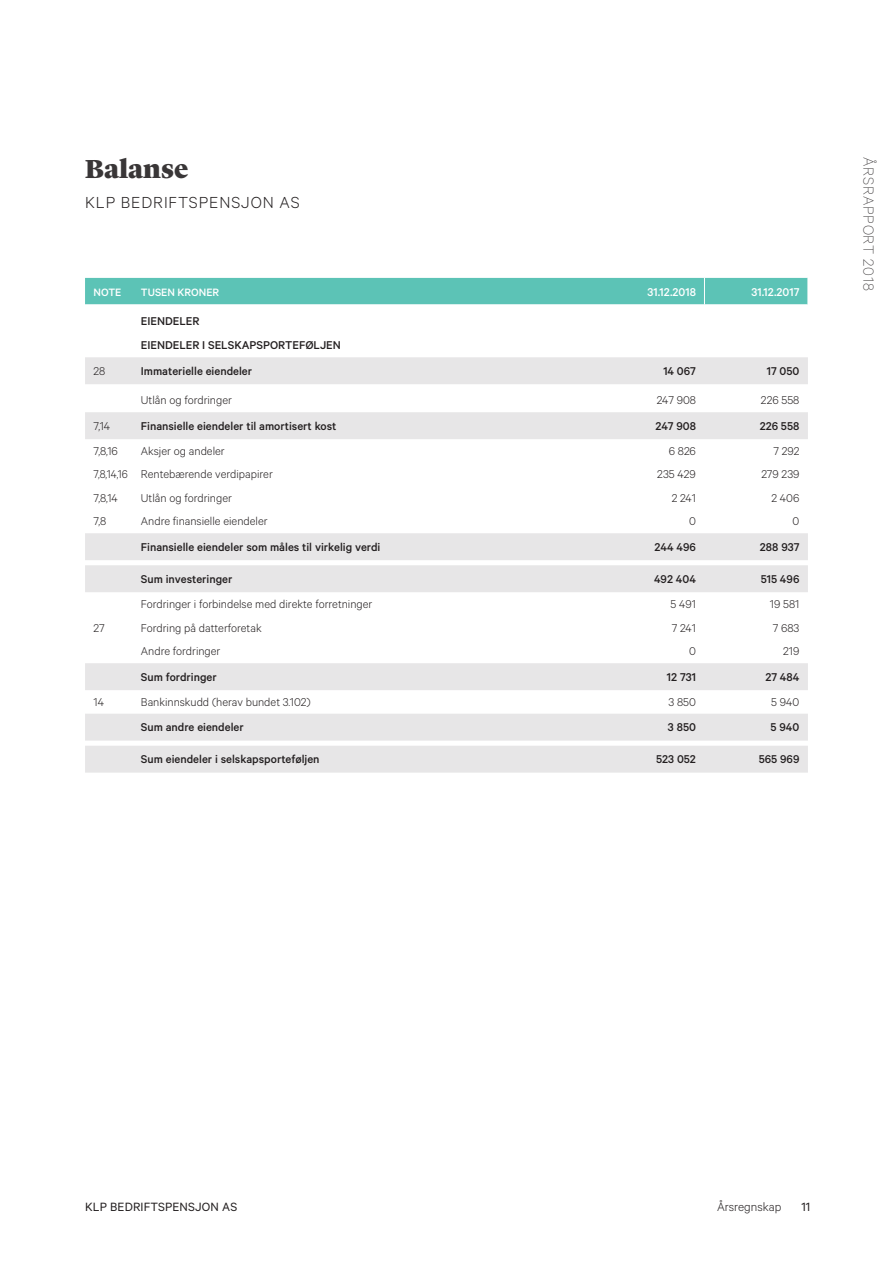
<style>
.page{position:relative;width:893px;height:1263px;background:#fff}
.page>*{position:absolute;margin:0;border:0;box-sizing:border-box;transform-origin:0 0}
._18_Heading_generell{font:900 27px "Lyon Display";color:#393637}
._17_Heading_Kategori{font:300 18px "Calibre";letter-spacing:.05em;color:#231f20}
.t1{font:100 16.5px "Calibre";letter-spacing:.04em;color:#393637}
.t2{font:13.5px "Calibre";letter-spacing:.01em;color:#231f20}
.t3{font:300 13.5px "Calibre";color:#231f20}
._17_tabelltekst_vens{font:300 12.75px "Calibre";color:#231f20}
.Sumlinje_venstre{font:500 12.75px "Calibre";color:#231f20}
._17_Sumlinje_høyre{font:500 12.75px "Calibre";color:#231f20}
._17_tabelltall_høyre{font:300 12.75px "Calibre";color:#231f20}
._17_tabelltekst_vens-2{font:500 12.75px "Calibre";color:#231f20}
._17_Topprad_høyre_hv{font:500 12.75px "Calibre";color:#fff}
._17_tabelltekst_vens-3{font:300 12.75px "Calibre";color:#231f20;scale:.95 1}
._17_topprad_venstre{font:500 12px "Calibre";color:#fff}
</style>
<div class="page">
<svg style="left:85px;top:357px;width:723px;height:416px"></svg>
<div style="left:85px;top:278px;width:723px;height:26px;background:#5cc3b6"></div>
<p class="_18_Heading_generell" style="left:85px;top:148px;width:105px">Balanse</p>
<p class="_17_Heading_Kategori" style="left:85px;top:192px;width:216px">KLP BEDRIFTSPENSJON AS</p>
<p class="_17_topprad_venstre" style="left:94px;top:285px;width:29px">NOTE</p>
<p class="_17_topprad_venstre" style="left:141px;top:285px;width:80px">TUSEN KRONER</p>
<p class="_17_Topprad_høyre_hv" style="left:648px;top:285px;width:50px">31.12.2018</p>
<p class="_17_Topprad_høyre_hv" style="left:752px;top:285px;width:49px">31.12.2017</p>
<p class="_17_tabelltekst_vens-2" style="left:141px;top:314px;width:60px">EIENDELER</p>
<p class="_17_tabelltekst_vens-2" style="left:141px;top:338px;width:201px">EIENDELER I SELSKAPSPORTEFØLJEN</p>
<p class="_17_tabelltekst_vens" style="left:94px;top:363px;width:13px">28</p>
<p class="Sumlinje_venstre" style="left:141px;top:363px;width:113px">Immaterielle eiendeler</p>
<p class="_17_Sumlinje_høyre" style="left:663px;top:363px;width:34px">14 067</p>
<p class="_17_Sumlinje_høyre" style="left:767px;top:363px;width:34px">17 050</p>
<p class="_17_tabelltekst_vens" style="left:141px;top:393px;width:93px">Utlån og fordringer</p>
<p class="_17_tabelltall_høyre" style="left:657px;top:393px;width:41px">247 908</p>
<p class="_17_tabelltall_høyre" style="left:761px;top:393px;width:40px">226 558</p>
<p class="_17_tabelltekst_vens" style="left:94px;top:418px;width:18px">7,14</p>
<p class="Sumlinje_venstre" style="left:141px;top:418px;width:197px">Finansielle eiendeler til amortisert kost</p>
<p class="_17_Sumlinje_høyre" style="left:655px;top:418px;width:42px">247 908</p>
<p class="_17_Sumlinje_høyre" style="left:760px;top:418px;width:41px">226 558</p>
<p class="_17_tabelltekst_vens" style="left:94px;top:443px;width:26px">7,8,16</p>
<p class="_17_tabelltekst_vens" style="left:141px;top:443px;width:85px">Aksjer og andeler</p>
<p class="_17_tabelltall_høyre" style="left:669px;top:443px;width:29px">6 826</p>
<p class="_17_tabelltall_høyre" style="left:773px;top:443px;width:27px">7 292</p>
<p class="_17_tabelltekst_vens-3" style="left:94px;top:467px;width:38px">7,8,14,16</p>
<p class="_17_tabelltekst_vens" style="left:141px;top:467px;width:133px">Rentebærende verdipapirer</p>
<p class="_17_tabelltall_høyre" style="left:657px;top:467px;width:40px">235 429</p>
<p class="_17_tabelltall_høyre" style="left:761px;top:467px;width:40px">279 239</p>
<p class="_17_tabelltekst_vens" style="left:94px;top:490px;width:26px">7,8,14</p>
<p class="_17_tabelltekst_vens" style="left:141px;top:490px;width:93px">Utlån og fordringer</p>
<p class="_17_tabelltall_høyre" style="left:672px;top:490px;width:26px">2 241</p>
<p class="_17_tabelltall_høyre" style="left:771px;top:490px;width:30px">2 406</p>
<p class="_17_tabelltekst_vens" style="left:94px;top:514px;width:14px">7,8</p>
<p class="_17_tabelltekst_vens" style="left:141px;top:514px;width:128px">Andre finansielle eiendeler</p>
<p class="_17_tabelltall_høyre" style="left:689px;top:514px;width:8px">0</p>
<p class="_17_tabelltall_høyre" style="left:793px;top:514px;width:8px">0</p>
<p class="Sumlinje_venstre" style="left:141px;top:539px;width:241px">Finansielle eiendeler som måles til virkelig verdi</p>
<p class="_17_Sumlinje_høyre" style="left:655px;top:539px;width:43px">244 496</p>
<p class="_17_Sumlinje_høyre" style="left:760px;top:539px;width:41px">288 937</p>
<p class="Sumlinje_venstre" style="left:141px;top:571px;width:93px">Sum investeringer</p>
<p class="_17_Sumlinje_høyre" style="left:654px;top:571px;width:43px">492 404</p>
<p class="_17_Sumlinje_høyre" style="left:761px;top:571px;width:40px">515 496</p>
<p class="_17_tabelltekst_vens" style="left:141px;top:597px;width:233px">Fordringer i forbindelse med direkte forretninger</p>
<p class="_17_tabelltall_høyre" style="left:671px;top:597px;width:27px">5 491</p>
<p class="_17_tabelltall_høyre" style="left:770px;top:597px;width:31px">19 581</p>
<p class="_17_tabelltekst_vens" style="left:94px;top:620px;width:13px">27</p>
<p class="_17_tabelltekst_vens" style="left:141px;top:620px;width:122px">Fordring på datterforetak</p>
<p class="_17_tabelltall_høyre" style="left:672px;top:620px;width:26px">7 241</p>
<p class="_17_tabelltall_høyre" style="left:773px;top:620px;width:28px">7 683</p>
<p class="_17_tabelltekst_vens" style="left:141px;top:644px;width:81px">Andre fordringer</p>
<p class="_17_tabelltall_høyre" style="left:689px;top:644px;width:8px">0</p>
<p class="_17_tabelltall_høyre" style="left:783px;top:644px;width:18px">219</p>
<p class="Sumlinje_venstre" style="left:141px;top:669px;width:77px">Sum fordringer</p>
<p class="_17_Sumlinje_høyre" style="left:667px;top:669px;width:30px">12 731</p>
<p class="_17_Sumlinje_høyre" style="left:765px;top:669px;width:36px">27 484</p>
<p class="_17_tabelltekst_vens" style="left:94px;top:694px;width:12px">14</p>
<p class="_17_tabelltekst_vens" style="left:141px;top:694px;width:171px">Bankinnskudd (herav bundet 3.102)</p>
<p class="_17_tabelltall_høyre" style="left:668px;top:694px;width:29px">3 850</p>
<p class="_17_tabelltall_høyre" style="left:771px;top:694px;width:30px">5 940</p>
<p class="Sumlinje_venstre" style="left:141px;top:720px;width:104px">Sum andre eiendeler</p>
<p class="_17_Sumlinje_høyre" style="left:668px;top:720px;width:29px">3 850</p>
<p class="_17_Sumlinje_høyre" style="left:770px;top:720px;width:30px">5 940</p>
<p class="Sumlinje_venstre" style="left:141px;top:752px;width:180px">Sum eiendeler i selskapsporteføljen</p>
<p class="_17_Sumlinje_høyre" style="left:656px;top:752px;width:41px">523 052</p>
<p class="_17_Sumlinje_høyre" style="left:759px;top:752px;width:42px">565 969</p>
<p class="t1" style="left:878px;top:157px;width:135px;rotate:90deg">ÅRSRAPPORT 2018</p>
<p class="t2" style="left:85px;top:1198px;width:154px">KLP BEDRIFTSPENSJON AS</p>
<p class="t3" style="left:717px;top:1198px;width:66px">Årsregnskap</p>
<p class="t2" style="left:801px;top:1198px;width:10px">11</p>
</div>
